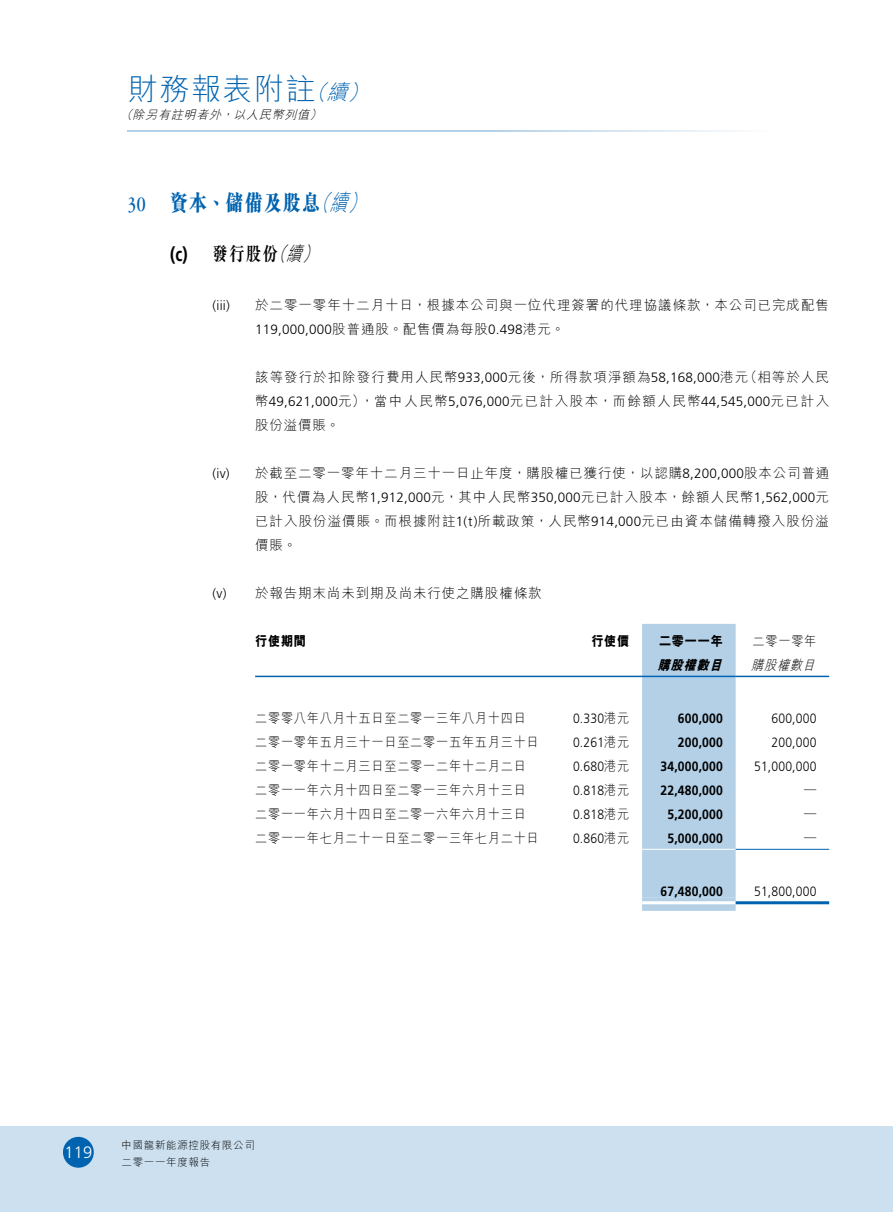
<style>
.page{position:relative;width:893px;height:1212px;background:#fff}
.page>*{position:absolute;margin:0;border:0;box-sizing:border-box;transform-origin:0 0}
.t1{font:300 30px "M Hei HK";letter-spacing:.05em;color:#0063b0}
._03_Subhead_1{font:800 22.5px "M Sung HK";letter-spacing:.06em;color:#0063b0;scale:.8 1}
._03_Subhead_1-2{font:italic 300 22.5px "M Hei HK";color:#0063b0;scale:.8 1}
._03_Subhead_1-3{font:700 22.5px "Garamond 3 LT Std";color:#0063b0;scale:.8 1}
.t2{font:italic 300 21px "M Hei HK";color:#0063b0}
._04_Subhead_2{font:700 19.5px "M Sung HK";color:#000;scale:.8 1}
._04_Subhead_2-2{font:700 19.5px "Frutiger LT Std";color:#000;scale:.8 1}
._04_Subhead_2-3{font:italic 300 19.5px "M Hei HK";color:#000;scale:.8 1}
.t3{font:300 16.5px "Frutiger LT Std";color:#fff}
._01_Table_Text{font:300 13.5px/24px "M Hei HK";letter-spacing:.065em;color:#000}
._01_Table_Text-2{font:300 13.5px "M Hei HK";letter-spacing:.065em;color:#000;scale:.9 1}
._01_Table_Text-3{font:300 13.5px "Frutiger LT Std";letter-spacing:.015em;color:#000;scale:.9 1}
._01_Table_Text-4{font:700 13.5px "Frutiger LT Std";letter-spacing:.015em;color:#000;scale:.9 1}
._01_Table_Text-5{font:300 13.5px/24px "Frutiger LT Std";letter-spacing:.015em;color:#000}
._01_Table_Text-6{font:800 13.5px "M Hei HK";letter-spacing:.065em;color:#000;scale:.9 1}
._01_Table_Text-7{font:italic 300 13.5px "M Hei HK";color:#000;scale:.9 1}
._01_Table_Text-8{font:italic 800 13.5px "M Hei HK";color:#000;scale:.9 1}
.t4{font:italic 300 12px "M Hei HK";color:#000}
.t5{font:300 10.5px "M Hei HK";letter-spacing:.065em;color:#000}
.s1{font-family:"M Hei HK";font-weight:300;font-style:italic}
.s2{font-family:"M Hei HK"}
.s3{font-family:"Frutiger LT Std"}
</style>
<div class="page">
<div style="left:0;top:1127px;width:893px;height:85px;background:#cce0ef"></div>
<hr style="left:128px;top:130px;width:765px;height:2px;background:#b3d0e7">
<div style="left:63px;top:1137px;width:31px;height:31px;background:#0063b0;border-radius:50%"></div>
<div style="left:642px;top:624px;width:94px;height:287px;background:#b3d0e7"></div>
<hr style="left:255px;top:676px;width:302px;height:1px;background:#0063b0">
<hr style="left:557px;top:676px;width:85px;height:1px;background:#0063b0">
<hr style="left:642px;top:676px;width:94px;height:1px;background:#0063b0">
<hr style="left:736px;top:676px;width:93px;height:1px;background:#0063b0">
<hr style="left:642px;top:849px;width:94px;height:1px;background:#fff">
<hr style="left:736px;top:849px;width:93px;height:1px;background:#0063b0">
<hr style="left:642px;top:901px;width:94px;height:3px;background:#fff">
<hr style="left:736px;top:901px;width:93px;height:3px;background:#0063b0">
<h1 class="t1" style="left:128px;top:73px;width:189px">財務報表附註</h1>
<h3 class="t2" style="left:327px;top:81px;width:28px">續</h3>
<h3 class="t2" style="left:306px;top:81px;width:28px">（</h3>
<h3 class="t2" style="left:348px;top:81px;width:28px">(</h3>
<p class="t4" style="left:120px;top:109px;width:17px">（</p>
<p class="t4" style="left:309px;top:109px;width:17px">(</p>
<p class="t4" style="left:233px;top:109px;width:81px">以人民幣列值</p>
<p class="t4" style="left:132px;top:109px;width:93px">除另有註明者外</p>
<p class="t4" style="left:221px;top:109px;width:17px">，</p>
<p class="_03_Subhead_1-3" style="left:128px;top:192px;width:24px">30</p>
<p class="_03_Subhead_1" style="left:170px;top:192px;width:231px">資本、儲備及股息<span class="s1">續</span></p>
<p class="_03_Subhead_1-2" style="left:311px;top:192px;width:31px">（</p>
<p class="_03_Subhead_1-2" style="left:348px;top:192px;width:31px">(</p>
<p class="_04_Subhead_2-2" style="left:170px;top:243px;width:24px">)c(</p>
<p class="_04_Subhead_2" style="left:213px;top:244px;width:119px">發行股份<span class="s1">續</span></p>
<p class="_04_Subhead_2-3" style="left:270px;top:244px;width:27px">（</p>
<p class="_04_Subhead_2-3" style="left:302px;top:244px;width:27px">(</p>
<p class="_01_Table_Text-5" style="left:213px;top:294px;width:19px">(iii)</p>
<p class="_01_Table_Text-5" style="left:213px;top:462px;width:19px">i v( )</p>
<p class="_01_Table_Text-5" style="left:213px;top:582px;width:15px">)v(</p>
<p class="_01_Table_Text" style="left:255px;top:293px;width:575px">於二零一零年十二月十日，根據本公司與一位代理簽署的代理協議條款，本公司已完成配售</p>
<p class="_01_Table_Text-5" style="left:255px;top:318px;width:311px">119,000,000<span class="s2">股普通股。配售價為每股</span>0.498<span class="s2">港元。</span></p>
<p class="_01_Table_Text" style="left:744px;top:365px;width:87px">（相等於人民</p>
<p class="_01_Table_Text" style="left:361px;top:365px;width:470px;text-indent:-105px">該等發行於扣除發行費用人民幣<span class="s3">933,000</span>元後，所得款項淨額為<span class="s3">58,168,000</span>港元<br>，當中人民幣<span class="s3">5,076,000</span>元已計入股本，而餘額人民幣<span class="s3">44,545,000</span>元已計入</p>
<p class="_01_Table_Text-5" style="left:255px;top:390px;width:112px"><span class="s2">幣</span>49,621,000<span class="s2">元）股份溢價賬。</span></p>
<p class="_01_Table_Text" style="left:255px;top:461px;width:576px">於截至二零一零年十二月三十一日止年度，購股權已獲行使，以認購<span class="s3">8,200,000</span>股本公司普通</p>
<p class="_01_Table_Text" style="left:255px;top:485px;width:575px;text-align:justify">股，代價為人民幣<span class="s3">1,912,000</span>元，其中人民幣<span class="s3">350,000</span>元已計入股本，餘額人民幣<span class="s3">1,562,000</span>元已計入股份溢價賬。而根據附註 <span class="s3">)t(1</span> 所載政策，人民幣<span class="s3">914,000</span>元已由資本儲備轉撥入股份溢價賬。</p>
<p class="_01_Table_Text" style="left:255px;top:581px;width:288px">於報告期末尚未到期及尚未行使之購股權條款</p>
<p class="_01_Table_Text-6" style="left:255px;top:634px;width:58px">行使期間</p>
<p class="_01_Table_Text-6" style="left:591px;top:634px;width:44px">行使價</p>
<p class="_01_Table_Text-6" style="left:659px;top:634px;width:72px">二零一一年</p>
<p class="_01_Table_Text-2" style="left:753px;top:634px;width:72px">二零一零年</p>
<p class="_01_Table_Text-8" style="left:658px;top:658px;width:76px">購股權數目</p>
<p class="_01_Table_Text-7" style="left:751px;top:658px;width:76px">購股權數目</p>
<p class="_01_Table_Text-2" style="left:255px;top:711px;width:302px">二零零八年八月十五日至二零一三年八月十四日</p>
<p class="_01_Table_Text-3" style="left:573px;top:711px;width:64px">0.330<span class="s2">港元</span></p>
<p class="_01_Table_Text-4" style="left:678px;top:711px;width:51px">600,000</p>
<p class="_01_Table_Text-3" style="left:771px;top:711px;width:51px">600,000</p>
<p class="_01_Table_Text-2" style="left:255px;top:735px;width:317px">二零一零年五月三十一日至二零一五年五月三十日</p>
<p class="_01_Table_Text-3" style="left:573px;top:735px;width:64px">0.261<span class="s2">港元</span></p>
<p class="_01_Table_Text-4" style="left:678px;top:735px;width:51px">200,000</p>
<p class="_01_Table_Text-3" style="left:771px;top:735px;width:51px">200,000</p>
<p class="_01_Table_Text-2" style="left:255px;top:759px;width:302px">二零一零年十二月三日至二零一二年十二月二日</p>
<p class="_01_Table_Text-3" style="left:573px;top:759px;width:64px">0.680<span class="s2">港元</span></p>
<p class="_01_Table_Text-4" style="left:661px;top:759px;width:71px">34,000,000</p>
<p class="_01_Table_Text-3" style="left:754px;top:759px;width:71px">51,000,000</p>
<p class="_01_Table_Text-2" style="left:255px;top:783px;width:302px">二零一一年六月十四日至二零一三年六月十三日</p>
<p class="_01_Table_Text-3" style="left:573px;top:783px;width:64px">0.818<span class="s2">港元</span></p>
<p class="_01_Table_Text-4" style="left:661px;top:783px;width:71px">22,480,000</p>
<p class="_01_Table_Text-2" style="left:804px;top:783px;width:15px">—</p>
<p class="_01_Table_Text-2" style="left:255px;top:807px;width:302px">二零一一年六月十四日至二零一六年六月十三日</p>
<p class="_01_Table_Text-3" style="left:573px;top:807px;width:64px">0.818<span class="s2">港元</span></p>
<p class="_01_Table_Text-4" style="left:667px;top:807px;width:63px">5,200,000</p>
<p class="_01_Table_Text-2" style="left:804px;top:807px;width:15px">—</p>
<p class="_01_Table_Text-2" style="left:255px;top:831px;width:317px">二零一一年七月二十一日至二零一三年七月二十日</p>
<p class="_01_Table_Text-3" style="left:573px;top:831px;width:64px">0.860<span class="s2">港元</span></p>
<p class="_01_Table_Text-4" style="left:667px;top:831px;width:63px">5,000,000</p>
<p class="_01_Table_Text-2" style="left:804px;top:831px;width:15px">—</p>
<p class="_01_Table_Text-4" style="left:661px;top:883px;width:71px">67,480,000</p>
<p class="_01_Table_Text-3" style="left:754px;top:884px;width:71px">51,800,000</p>
<p class="t3" style="left:64px;top:1143px;width:29px">119</p>
<p class="t5" style="left:122px;top:1140px;width:135px">中國龍新能源控股有限公司</p>
<p class="t5" style="left:122px;top:1157px;width:90px">二零一一年度報告</p>
</div>
